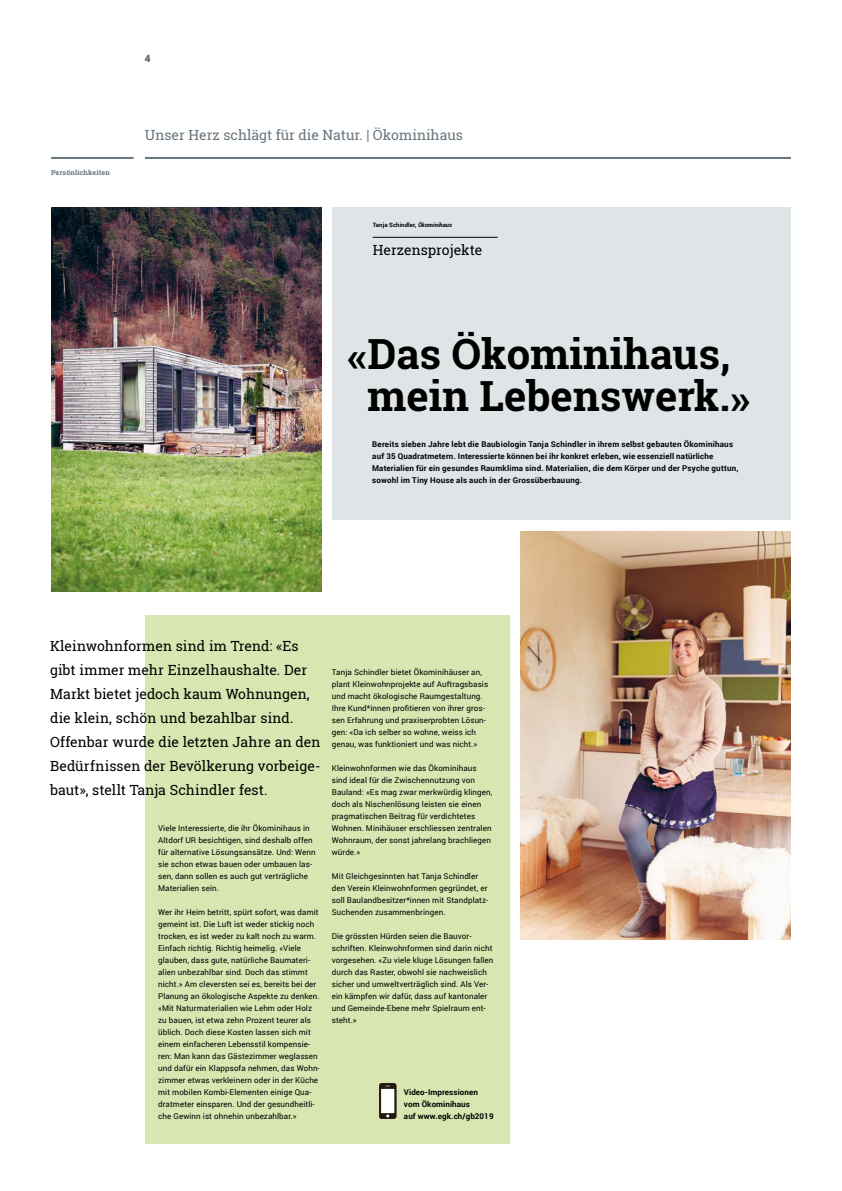
<style>
.page{position:relative;width:842px;height:1191px;background:#fff}
.page>*{position:absolute;margin:0;border:0;box-sizing:border-box;transform-origin:0 0}
.t1{font:700 42px/42px "Roboto Slab";color:#000;text-align:center}
.t2{font:14px/24px "Roboto Slab";color:#000}
.t3{font:14px "Roboto Slab";color:#68757d}
.t4{font:700 10px "Roboto";color:#68757d}
.t5{font:8px/12px "Roboto";letter-spacing:.01em;color:#000}
.t6{font:700 8px/12px "Roboto";letter-spacing:.025em;color:#000}
.t7{font:700 7px "Roboto Slab";letter-spacing:.02em;color:#68757d}
.t8{font:700 6px "Roboto";letter-spacing:.01em;color:#000}
.s1{font-style:italic}
</style>
<div class="page">
<div style="left:333px;top:207px;width:458px;height:312px;background:#dfe4e7"></div>
<div style="left:145px;top:615px;width:364px;height:528px;background:#d9e6b1"></div>
<hr style="left:145px;top:157px;width:646px;height:2px;background:#68757d">
<hr style="left:51px;top:157px;width:83px;height:2px;background:#68757d">
<img style="left:51px;top:207px;width:270px;height:384px">
<img style="left:521px;top:531px;width:270px;height:408px">
<svg style="left:379px;top:1083px;width:17px;height:35px"></svg>
<hr style="left:373px;top:237px;width:125px;height:1px;background:#000">
<p class="t4" style="left:145px;top:51px;width:7px">4</p>
<p class="t7" style="left:51px;top:167px;width:60px">Persönlichkeiten</p>
<h2 class="t3" style="left:145px;top:125px;width:320px">Unser Herz schlägt für die Natur. | Ökominihaus</h2>
<p class="t8" style="left:373px;top:221px;width:81px">Tanja Schindler, <span class="s1">Ökominihaus</span></p>
<h2 class="t2" style="left:373px;top:238px;width:111px">Herzensprojekte</h2>
<h1 class="t1" style="left:348px;top:332px;width:404px">«Das Ökominihaus, mein Lebenswerk.»</h1>
<p class="t6" style="left:372px;top:438px;width:368px">Bereits sieben Jahre lebt die Baubiologin Tanja Schindler in ihrem selbst gebauten Ökominihaus auf 35 Quadratmetern. Interessierte können bei ihr konkret erleben, wie essenziell natürliche Materialien für ein gesundes Raumklima sind. Materialien, die dem Körper und der Psyche guttun, sowohl im Tiny House als auch in der Grossüberbauung.</p>
<p class="t2" style="left:50px;top:634px;width:272px">Kleinwohnformen sind im Trend: «Es gibt immer mehr Einzelhaushalte. Der Markt bietet jedoch kaum Wohnungen, die klein, schön und bezahlbar sind.<br>Offenbar wurde die letzten Jahre an den Bedürfnissen der Bevölkerung vorbeige&shy;baut», stellt Tanja Schindler fest.</p>
<p class="t5" style="left:158px;top:822px;width:159px">Viele Interessierte, die ihr Ökominihaus in Altdorf UR besichtigen, sind deshalb offen für alternative Lösungsansätze. Und: Wenn sie schon etwas bauen oder umbauen las&shy;sen, dann sollen es auch gut verträgliche Materialien sein.</p>
<p class="t5" style="left:158px;top:906px;width:163px">Wer ihr Heim betritt, spürt sofort, was damit gemeint ist. Die Luft ist weder stickig noch trocken, es ist weder zu kalt noch zu warm.<br>Einfach richtig. Richtig heimelig. «Viele glauben, dass gute, natürliche Baumateri&shy;alien unbezahlbar sind. Doch das stimmt nicht.» Am cleversten sei es, bereits bei der Planung an ökologische Aspekte zu denken. «Mit Naturmaterialien wie Lehm oder Holz zu bauen, ist etwa zehn Prozent teurer als üblich. Doch diese Kosten lassen sich mit einem einfacheren Lebensstil kompensie&shy;ren: Man kann das Gästezimmer weglassen und dafür ein Klappsofa nehmen, das Wohn&shy;zimmer etwas verkleinern oder in der Küche mit mobilen Kombi-Elementen einige Qua&shy;dratmeter einsparen. Und der gesundheitli&shy;che Gewinn ist ohnehin unbezahlbar.»</p>
<p class="t5" style="left:332px;top:666px;width:158px">Tanja Schindler bietet Ökominihäuser an, plant Kleinwohnprojekte auf Auftragsbasis und macht ökologische Raumgestaltung.<br>Ihre Kund*innen profitieren von ihrer gros&shy;sen Erfahrung und praxiserprobten Lösun&shy;gen: «Da ich selber so wohne, weiss ich genau, was funktioniert und was nicht.»</p>
<p class="t5" style="left:332px;top:762px;width:162px">Kleinwohnformen wie das Ökominihaus sind ideal für die Zwischennutzung von Bauland: «Es mag zwar merkwürdig klingen, doch als Nischenlösung leisten sie einen pragmatischen Beitrag für verdichtetes Wohnen. Minihäuser erschliessen zentralen Wohnraum, der sonst jahrelang brachliegen würde.»</p>
<p class="t5" style="left:332px;top:870px;width:158px">Mit Gleichgesinnten hat Tanja Schindler den Verein Kleinwohnformen gegründet, er soll Baulandbesitzer*innen mit Standplatz-Suchenden zusammenbringen.</p>
<p class="t5" style="left:332px;top:930px;width:163px">Die grössten Hürden seien die Bauvor&shy;schriften. Kleinwohnformen sind darin nicht vorgesehen. «Zu viele kluge Lösungen fallen durch das Raster, obwohl sie nachweislich sicher und umweltverträglich sind. Als Ver&shy;ein kämpfen wir dafür, dass auf kantonaler und Gemeinde-Ebene mehr Spielraum ent&shy;steht.»</p>
<p class="t6" style="left:404px;top:1086px;width:91px">Video-Impressionen vom Ökominihaus<br>auf www.egk.ch/gb2019</p>
</div>
